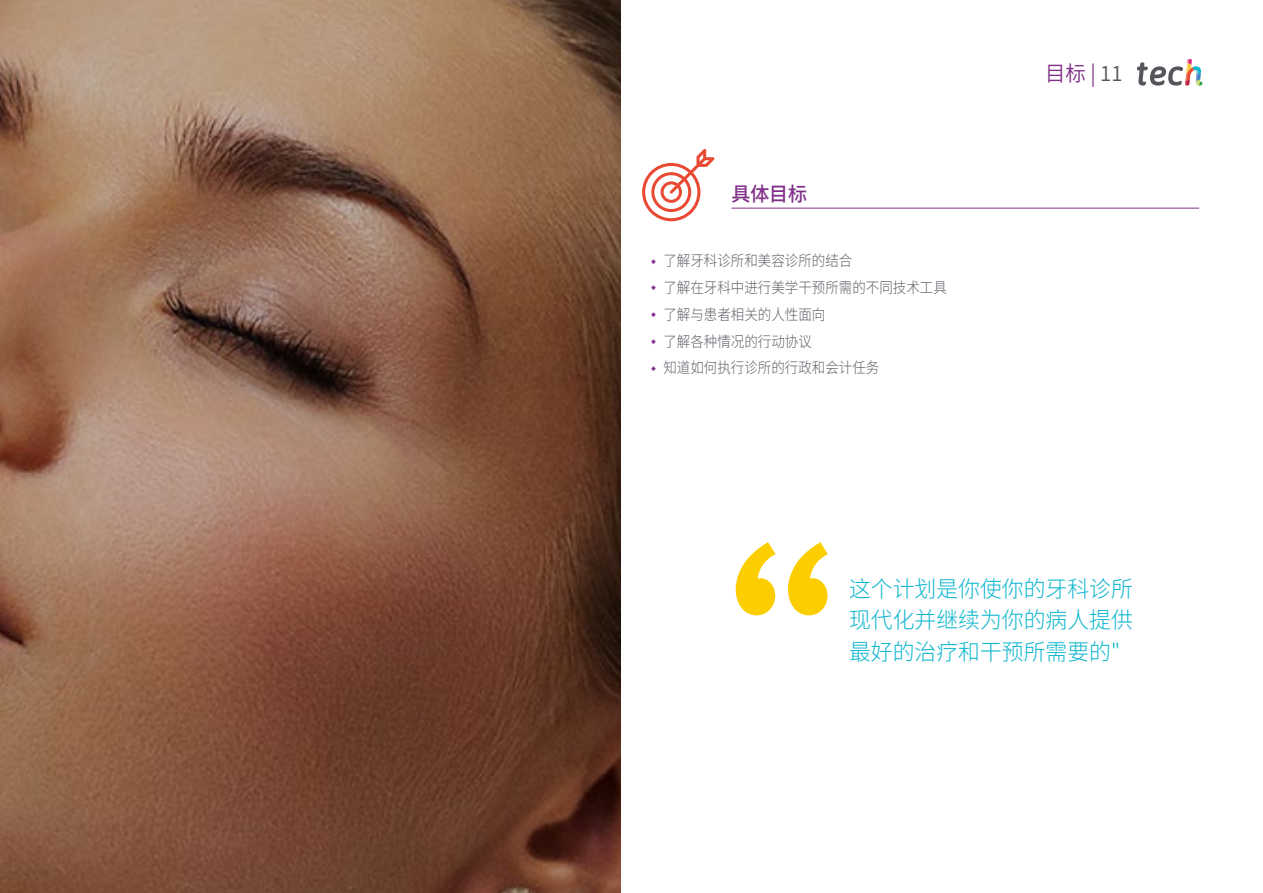
<style>
.page{position:relative;width:1263px;height:893px;background:#fff}
.page>*{position:absolute;margin:0;border:0;box-sizing:border-box;transform-origin:0 0}
.t1{font:300 22.5px/31.5px "Source Han Sans CN";color:#0fb6cf;text-align:justify}
.t2{font:21px "Source Han Sans CN";color:#813089}
.t3{font:500 19.5px "Source Han Sans CN";color:#813089}
.t4{font:300 15px/26.7px "Source Han Sans CN";color:#61646a;scale:.9 1}
.s1{color:#52555b}
</style>
<div class="page">
<img style="left:0;top:0;width:621px;height:893px">
<hr style="left:731px;top:208px;width:468px;height:1px;background:#813089">
<svg style="left:642px;top:149px;width:72px;height:72px"></svg>
<svg style="left:736px;top:542px;width:92px;height:73px"></svg>
<svg style="left:1137px;top:59px;width:65px;height:27px"></svg>
<h3 class="t3" style="left:731px;top:183px;width:77px">具体目标</h3>
<p class="t4" style="left:663px;top:248px;width:316px">了解牙科诊所和美容诊所的结合<br>了解在牙科中进行美学干预所需的不同技术工具了解与患者相关的人性面向<br>了解各种情况的行动协议<br>知道如何执行诊所的行政和会计任务</p>
<h2 class="t2" style="left:1045px;top:61px;width:79px">目标 | <span class="s1">11</span></h2>
<h1 class="t1" style="left:849px;top:573px;width:285px">这个计划是你使你的牙科诊所现代化并继续为你的病人提供最好的治疗和干预所需要的"</h1>
</div>
